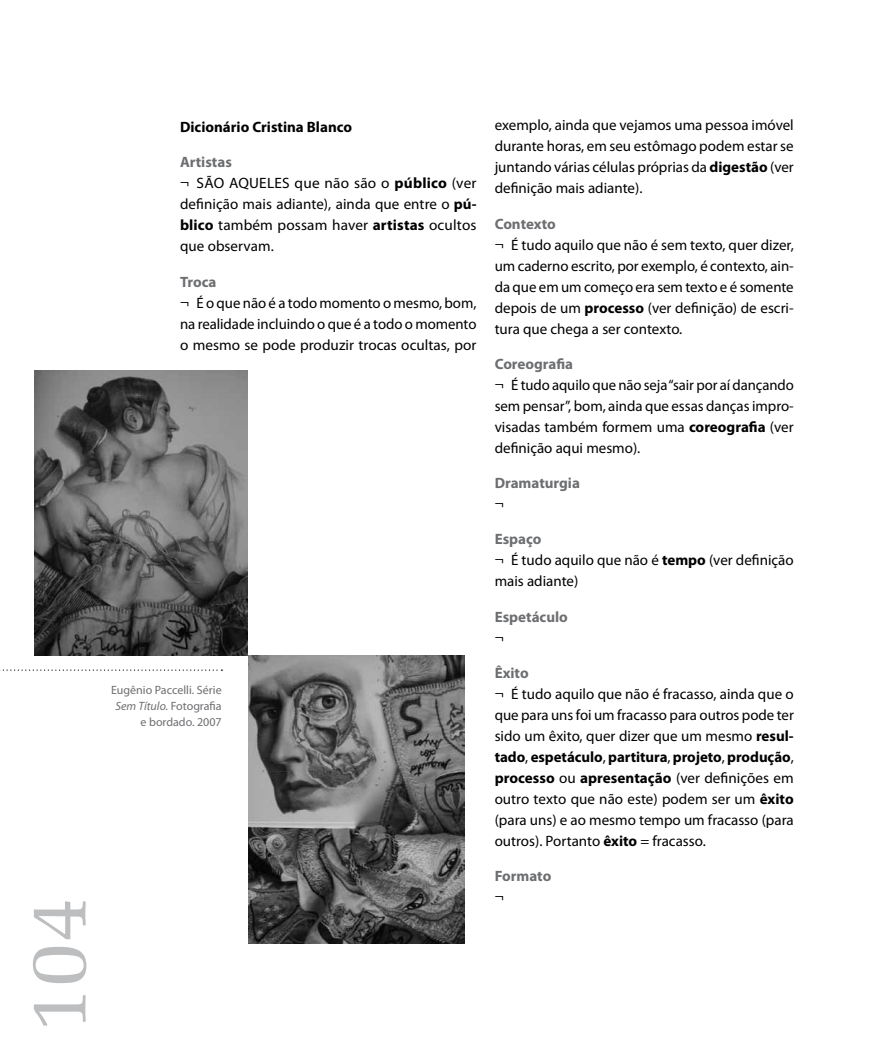
<style>
.page{position:relative;width:893px;height:1063px;background:#fff}
.page>*{position:absolute;margin:0;border:0;box-sizing:border-box;transform-origin:0 0}
.t1{font:82.5px "Zapf Elliptical 711 BT";color:#bcbec0}
.t2{font:15px/21px "Myriad Pro";color:#000;text-align:justify}
.t3{font:700 15px "Myriad Pro";color:#6d6e71}
.t4{font:700 15px "Myriad Pro";color:#000}
.t5{font:12px/15.8px "Myriad Pro";color:#6d6e71;text-align:right}
.s1{font-weight:700;color:#6d6e71}
.s2{font-weight:700}
.s3{font-style:italic}
</style>
<div class="page">
<img style="left:34px;top:371px;width:214px;height:285px">
<img style="left:248px;top:656px;width:216px;height:288px">
<svg style="left:0;top:670px;width:222px;height:1px"></svg>
<h1 class="t1" style="left:9px;top:1033px;width:137px;rotate:-90deg">104</h1>
<p class="t4" style="left:180px;top:117px;width:174px">Dicionário Cristina Blanco</p>
<p class="t2" style="left:180px;top:151px;width:298px;text-align:left"><span class="s1">Artistas<br></span>¬ SÃO AQUELES que não são o <span class="s2">público</span> (ver definição mais adiante), ainda que entre o <span class="s2">pú&shy;blico</span> também possam haver <span class="s2">artistas</span> ocultos que observam.</p>
<p class="t3" style="left:180px;top:272px;width:38px">Troca</p>
<p class="t2" style="left:180px;top:292px;width:298px">¬ É o que não é a todo momento o mesmo, bom, na realidade incluindo o que é a todo o momento o mesmo se pode produzir trocas ocultas, por</p>
<p class="t5" style="left:111px;top:682px;width:112px">Eugênio Paccelli. Série<br><span class="s3">Sem Título.</span> Fotografia e bordado. 2007</p>
<p class="t2" style="left:495px;top:115px;width:301px">exemplo, ainda que vejamos uma pessoa imóvel durante horas, em seu estômago podem estar se juntando várias células próprias da <span class="s2">digestão</span> (ver definição mais adiante).</p>
<p class="t3" style="left:495px;top:214px;width:63px">Contexto</p>
<p class="t2" style="left:495px;top:234px;width:301px">¬ É tudo aquilo que não é sem texto, quer dizer, um caderno escrito, por exemplo, é contexto, ain&shy;da que em um começo era sem texto e é somente depois de um <span class="s2">processo</span> (ver definição) de escri&shy;tura que chega a ser contexto.</p>
<p class="t3" style="left:495px;top:354px;width:80px">Coreografia</p>
<p class="t2" style="left:495px;top:374px;width:301px">¬ É tudo aquilo que não seja “sair por aí dançando sem pensar”, bom, ainda que essas danças impro&shy;visadas também formem uma <span class="s2">coreografia</span> (ver definição aqui mesmo).</p>
<p class="t3" style="left:495px;top:473px;width:87px">Dramaturgia</p>
<p class="t2" style="left:495px;top:493px;width:10px">¬</p>
<p class="t2" style="left:495px;top:529px;width:301px;text-align:left"><span class="s1">Espaço<br></span>¬ É tudo aquilo que não é <span class="s2">tempo</span> (ver definição mais adiante)</p>
<p class="t3" style="left:495px;top:607px;width:75px">Espetáculo</p>
<p class="t2" style="left:495px;top:627px;width:10px">¬</p>
<p class="t3" style="left:495px;top:663px;width:35px">Êxito</p>
<p class="t2" style="left:495px;top:683px;width:301px">¬ É tudo aquilo que não é fracasso, ainda que o que para uns foi um fracasso para outros pode ter sido um êxito, quer dizer que um mesmo <span class="s2">resul&shy;tado</span>, <span class="s2">espetáculo</span>, <span class="s2">partitura</span>, <span class="s2">projeto</span>, <span class="s2">produção</span>, <span class="s2">processo</span> ou <span class="s2">apresentação</span> (ver definições em outro texto que não este) podem ser um <span class="s2">êxito </span>(para uns) e ao mesmo tempo um fracasso (para outros). Portanto <span class="s2">êxito</span> = fracasso.</p>
<p class="t3" style="left:495px;top:866px;width:58px">Formato</p>
<p class="t2" style="left:495px;top:886px;width:10px">¬</p>
</div>
